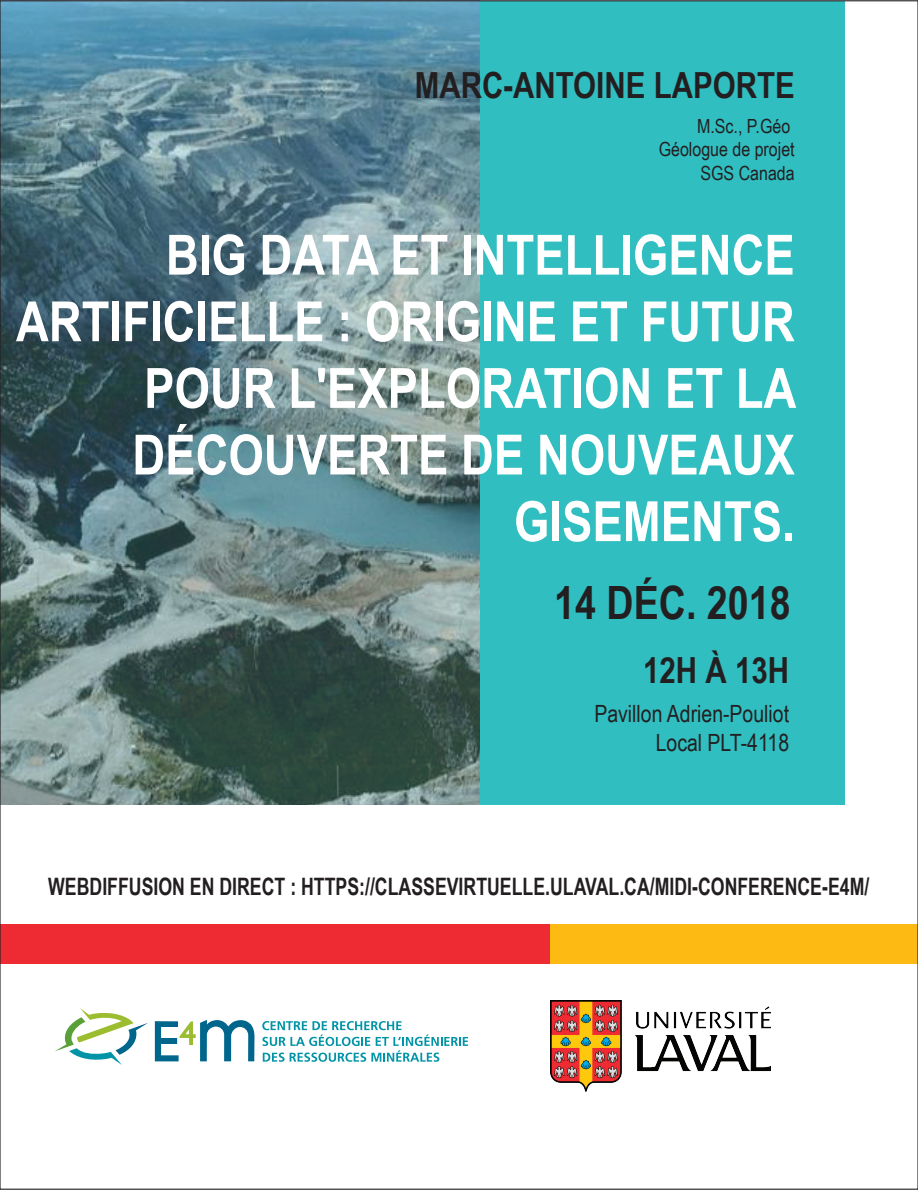
<style>
.page{position:relative;width:918px;height:1190px;background:#fff}
.page>*{position:absolute;margin:0;border:0;box-sizing:border-box;transform-origin:0 0}
.t1{font:700 55.5px/66.6px "Arial Narrow";color:#fff;text-align:right}
.t2{font:700 45.9px "Arial Narrow";color:#231f20}
.t3{font:700 36px "Arial Narrow";color:#231f20}
.t4{font:700 24px "Arial Narrow";color:#231f20;scale:.9 1}
.t5{font:23.7px/28.5px "Arial Narrow";color:#231f20;text-align:right}
.t6{font:19.5px/23.4px "Arial Narrow";color:#231f20;text-align:right}
</style>
<div class="page">
<div style="left:0;top:1px;width:845px;height:803px;background:#30bec1"></div>
<img style="left:2px;top:2px;width:477px;height:802px">
<div style="left:0;top:924px;width:550px;height:39px;background:#ee2b33"></div>
<div style="left:550px;top:924px;width:368px;height:39px;background:#fcba13"></div>
<img style="left:550px;top:1000px;width:220px;height:91px">
<svg style="left:55px;top:1008px;width:93px;height:57px"></svg>
<svg style="left:262px;top:1021px;width:206px;height:40px"></svg>
<svg style="left:155px;top:1019px;width:99px;height:42px"></svg>
<p class="t3" style="left:415px;top:58px;width:381px">MARC-ANTOINE LAPORTE</p>
<p class="t6" style="left:659px;top:113px;width:138px">M.Sc., P.Géo<br>Géologue de projet<br>SGS Canada</p>
<p class="t1" style="left:16px;top:219px;width:782px">BIG DATA ET INTELLIGENCE<br>ARTIFICIELLE : ORIGINE ET FUTUR<br>POUR L'EXPLORATION ET LA<br>DÉCOUVERTE DE NOUVEAUX<br>GISEMENTS.</p>
<p class="t2" style="left:554px;top:568px;width:238px">14 DÉC. 2018</p>
<p class="t3" style="left:643px;top:643px;width:148px">12H À 13H</p>
<p class="t5" style="left:594px;top:699px;width:196px">Pavillon Adrien-Pouliot<br>Local PLT-4118</p>
<p class="t4" style="left:48px;top:868px;width:914px">WEBDIFFUSION EN DIRECT : HTTPS://CLASSEVIRTUELLE.ULAVAL.CA/MIDI-CONFERENCE-E4M/</p>
</div>
